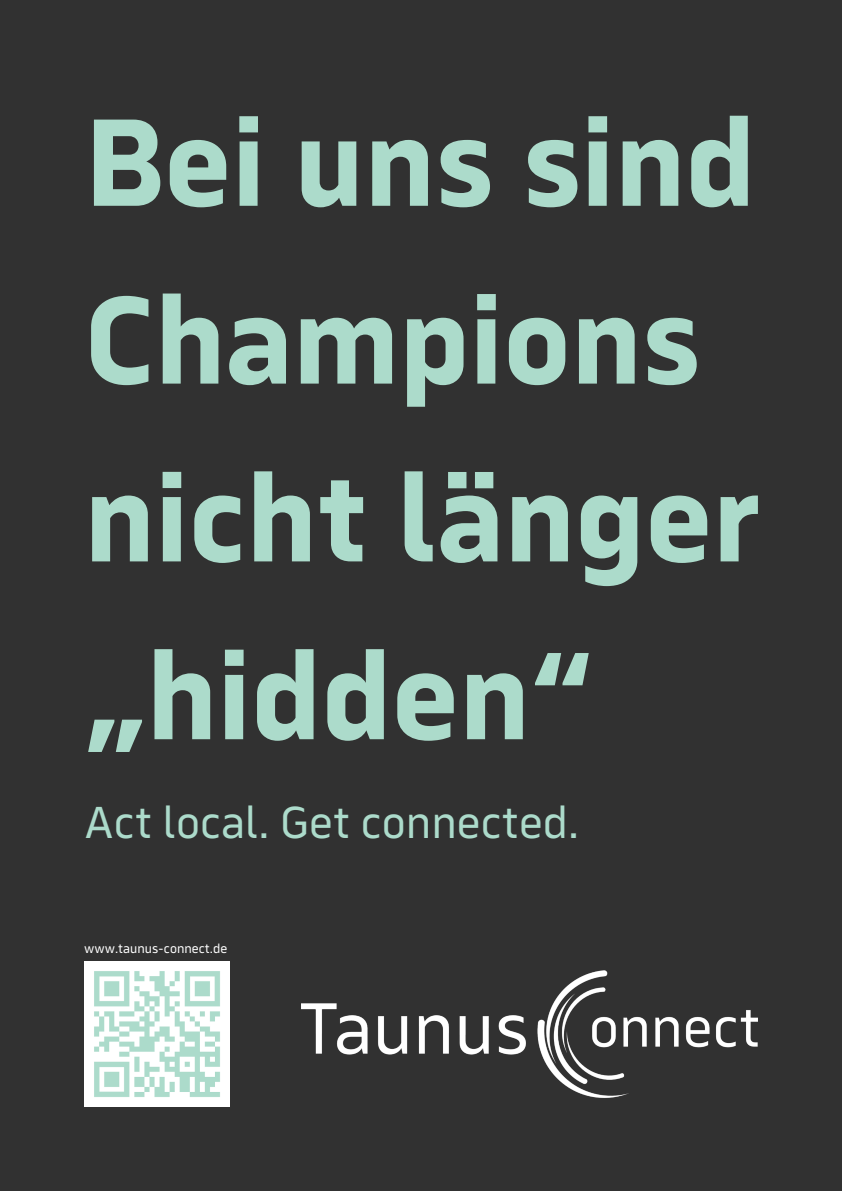
<style>
.page{position:relative;width:842px;height:1191px;background:#fff}
.page>*{position:absolute;margin:0;border:0;box-sizing:border-box;transform-origin:0 0}
.t1{font:700 128.6px/177.7px "Serca";color:#acdbcb}
.t2{font:46.4px "Serca";color:#acdbcb}
.t3{font:13.5px "Serca";color:#fff}
</style>
<div class="page">
<div style="left:0;top:0;width:842px;height:1190px;background:#313131"></div>
<img style="left:84px;top:961px;width:146px;height:145px">
<img style="left:302px;top:970px;width:455px;height:128px">
<p class="t1" style="left:84px;top:71px;width:679px">Bei uns sind<br>Champions nicht länger „hidden“</p>
<p class="t2" style="left:84px;top:796px;width:497px">Act local. Get connected.</p>
<p class="t3" style="left:84px;top:941px;width:145px">www.taunus-connect.de</p>
</div>
